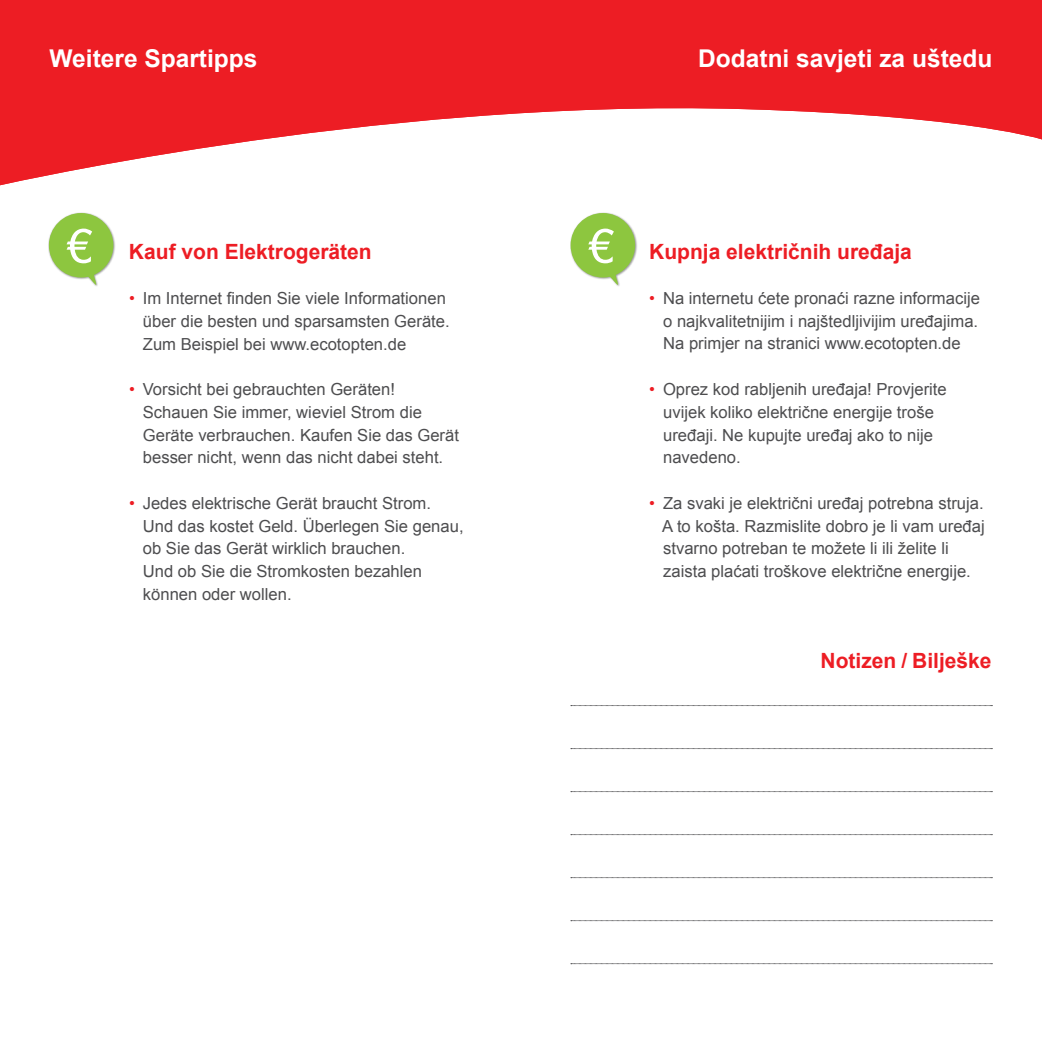
<style>
.page{position:relative;width:1042px;height:1042px;background:#fff}
.page>*{position:absolute;margin:0;border:0;box-sizing:border-box;transform-origin:0 0}
.t1{font:700 24.5px "Arial";color:#fff}
.t2{font:700 21px "Arial";color:#ed1d24}
.t3{font:16.62px/22.8px "Arial";color:#4d4d4f}
.s1{color:#ed1d24}
</style>
<div class="page">
<svg style="left:0;top:0;width:1042px;height:186px;fill:#ed1d24"></svg>
<div style="left:48px;top:212px;width:68px;height:75px;background:#000;opacity:.4"></div>
<svg style="left:49px;top:213px;width:64px;height:72px"></svg>
<div style="left:570px;top:212px;width:67px;height:75px;background:#000;opacity:.4"></div>
<svg style="left:570px;top:213px;width:65px;height:72px"></svg>
<svg style="left:571px;top:791px;width:421px;height:1px"></svg>
<svg style="left:571px;top:963px;width:421px;height:1px"></svg>
<svg style="left:571px;top:877px;width:421px;height:1px"></svg>
<svg style="left:571px;top:834px;width:421px;height:1px"></svg>
<svg style="left:571px;top:748px;width:421px;height:1px"></svg>
<svg style="left:571px;top:705px;width:421px;height:1px"></svg>
<svg style="left:571px;top:920px;width:421px;height:1px"></svg>
<h1 class="t1" style="left:50px;top:43px;width:209px">Weitere Spartipps</h1>
<h1 class="t1" style="left:698px;top:43px;width:296px">Dodatni savjeti za uštedu</h1>
<p class="t2" style="left:129px;top:237px;width:244px">Kauf von Elektrogeräten</p>
<p class="t2" style="left:649px;top:237px;width:264px">Kupnja električnih uređaja</p>
<p class="t3" style="left:143px;top:287px;width:308px;text-indent:-14px"><span class="s1">•</span> Im Internet finden Sie viele Informationen über die besten und sparsamsten Geräte.<br>Zum Beispiel bei www.ecotopten.de</p>
<p class="t3" style="left:143px;top:378px;width:318px;text-indent:-14px"><span class="s1">•</span> Vorsicht bei gebrauchten Geräten!<br>Schauen Sie immer, wieviel Strom die Geräte verbrauchen. Kaufen Sie das Gerät besser nicht, wenn das nicht dabei steht.</p>
<p class="t3" style="left:143px;top:492px;width:322px;text-indent:-14px"><span class="s1">•</span> Jedes elektrische Gerät braucht Strom.<br>Und das kostet Geld. Überlegen Sie genau, ob Sie das Gerät wirklich brauchen.<br>Und ob Sie die Stromkosten bezahlen können oder wollen.</p>
<p class="t3" style="left:663px;top:287px;width:318px;text-align:justify;text-indent:-14px"><span class="s1">•</span> Na internetu ćete pronaći razne informacije o najkvalitetnijim i najštedljivijim uređajima.<br>Na primjer na stranici www.ecotopten.de</p>
<p class="t3" style="left:663px;top:378px;width:285px;text-indent:-14px"><span class="s1">•</span> Oprez kod rabljenih uređaja! Provjerite uvijek koliko električne energije troše uređaji. Ne kupujte uređaj ako to nije navedeno.</p>
<p class="t3" style="left:662px;top:492px;width:324px;text-indent:-13px"><span class="s1">•</span> Za svaki je električni uređaj potrebna struja.<br>A to košta. Razmislite dobro je li vam uređaj stvarno potreban te možete li ili želite li zaista plaćati troškove električne energije.</p>
<p class="t2" style="left:820px;top:646px;width:173px">Notizen / Bilješke</p>
</div>
